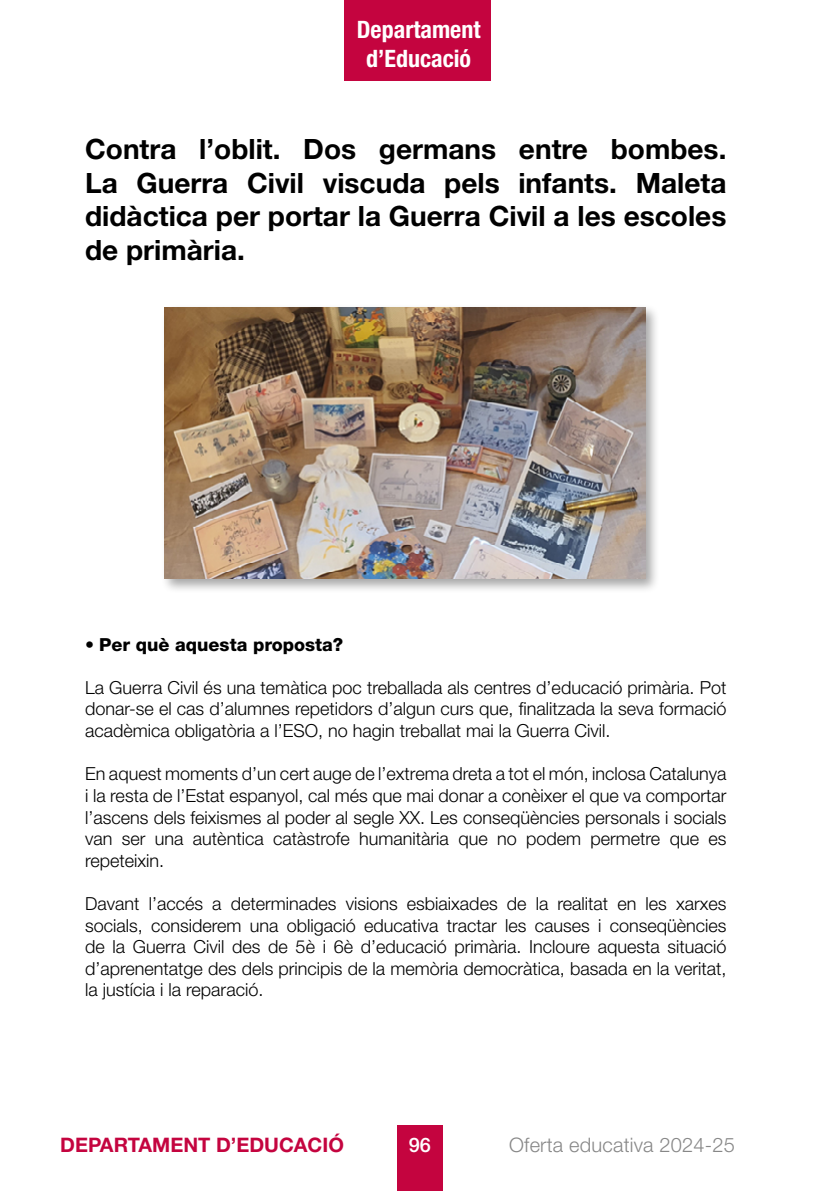
<style>
.page{position:relative;width:840px;height:1191px;background:#fff}
.page>*{position:absolute;margin:0;border:0;box-sizing:border-box;transform-origin:0 0}
.t1{font:700 28px/33.6px "Helvetica Neue LT Std";color:#000;text-align:justify}
.t2{font:700 condensed 24px/28.8px "Helvetica Neue LT Std";color:#fff;text-align:center}
.t3{font:300 20px "Helvetica Neue LT Std";letter-spacing:.01em;color:#878787}
.t4{font:700 20px "Helvetica Neue LT Std";color:#c4043f}
.t5{font:500 20px "Helvetica Neue LT Std";color:#fff}
.t6{font:300 18px/21.6px "Helvetica Neue LT Std";color:#000;text-align:justify}
.t7{font:800 18px "Helvetica Neue LT Std";color:#000}
.s1{font-weight:500}
</style>
<div class="page">
<div style="left:397px;top:1125px;width:45px;height:66px;background:#c4043f"></div>
<div style="left:344px;top:0;width:146px;height:81px;background:#c4043f"></div>
<div style="left:160px;top:303px;width:499px;height:290px;background:#000;opacity:.35"></div>
<img style="left:164px;top:307px;width:480px;height:271px">
<h2 class="t2" style="left:356px;top:15px;width:125px">Departament d’Educació</h2>
<h1 class="t1" style="left:85px;top:131px;width:642px">Contra l’oblit. Dos germans entre bombes.<br>La Guerra Civil viscuda pels infants. Maleta didàctica per portar la Guerra Civil a les escoles de primària.</h1>
<p class="t7" style="left:85px;top:633px;width:259px"><span class="s1">•</span> Per què aquesta proposta?</p>
<p class="t6" style="left:85px;top:676px;width:642px">La Guerra Civil és una temàtica poc treballada als centres d’educació primària. Pot donar-se el cas d’alumnes repetidors d’algun curs que, finalitzada la seva formació acadèmica obligatòria a l’ESO, no hagin treballat mai la Guerra Civil.</p>
<p class="t6" style="left:85px;top:762px;width:642px">En aquest moments d’un cert auge de l’extrema dreta a tot el món, inclosa Catalunya i la resta de l’Estat espanyol, cal més que mai donar a conèixer el que va comportar l’ascens dels feixismes al poder al segle XX. Les conseqüències personals i socials van ser una autèntica catàstrofe humanitària que no podem permetre que es repeteixin.</p>
<p class="t6" style="left:85px;top:892px;width:642px">Davant l’accés a determinades visions esbiaixades de la realitat en les xarxes socials, considerem una obligació educativa tractar les causes i conseqüències de la Guerra Civil des de 5è i 6è d’educació primària. Incloure aquesta situació d’aprenentatge des dels principis de la memòria democràtica, basada en la veritat, la justícia i la reparació.</p>
<p class="t4" style="left:60px;top:1132px;width:285px">DEPARTAMENT D’EDUCACIÓ</p>
<p class="t5" style="left:408px;top:1132px;width:24px">96</p>
<p class="t3" style="left:509px;top:1132px;width:227px">Oferta educativa 2024-25</p>
</div>
